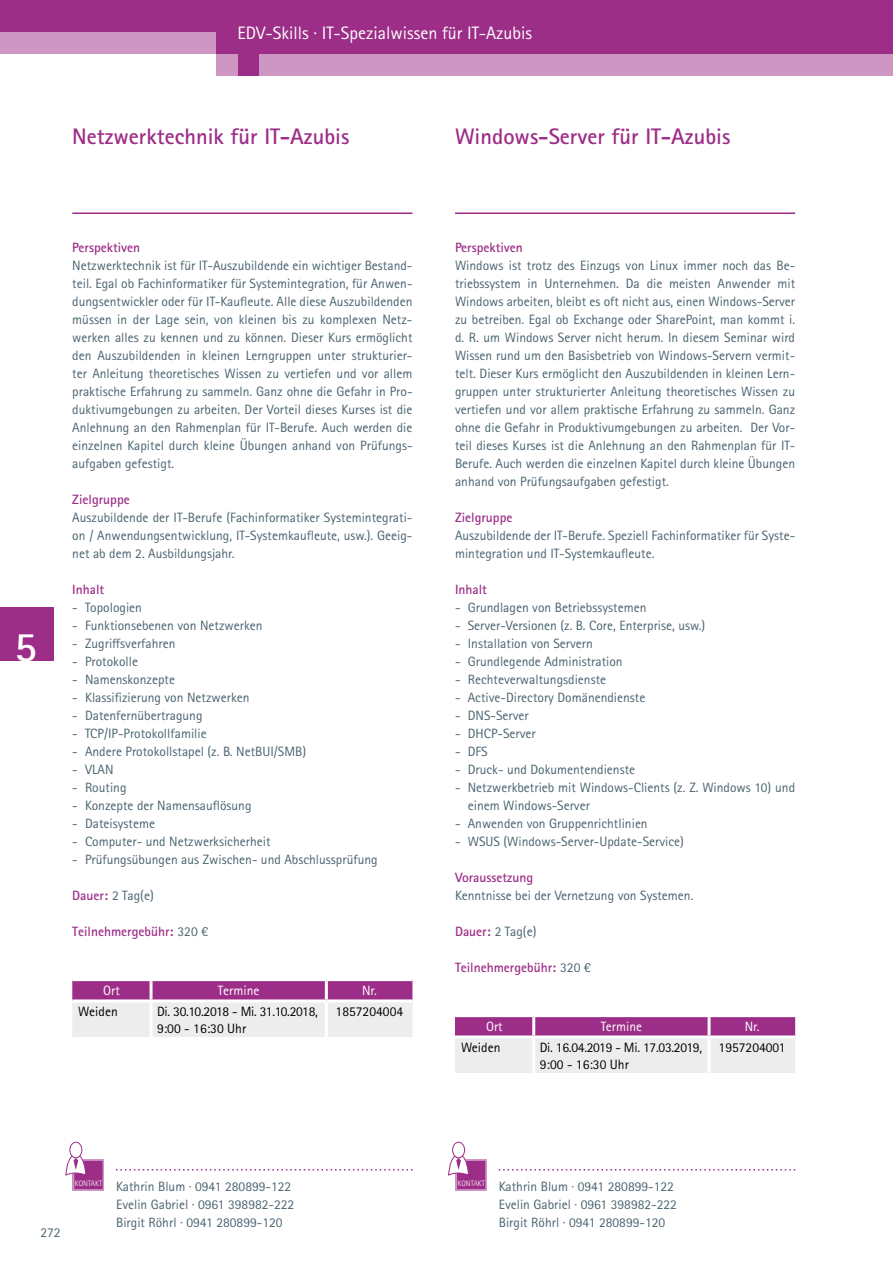
<style>
.page{position:relative;width:893px;height:1263px;background:#fff}
.page>*{position:absolute;margin:0;border:0;box-sizing:border-box;transform-origin:0 0}
.t1{font:700 42px "Rotis Sans Serif Std";color:#fff}
.t2{font:700 22.5px "Rotis Sans Serif Std";color:#9d2e88}
.t3{font:18px "Rotis Sans Serif Std";color:#fff}
.t4{font:13.5px/18px "Rotis Sans Serif Std";color:#496370}
.t5{font:700 13.5px "Rotis Sans Serif Std";color:#9d2e88}
.t6{font:13.5px/16.2px "Rotis Sans Serif Std";letter-spacing:-.02em;color:#000}
.t7{font:13.5px "Rotis Sans Serif Std";color:#000}
.t8{font:13.5px "Rotis Sans Serif Std";color:#fff}
.t9{font:300 7.8px "Rotis Sans Serif Std";color:#fff}
.s1{font-weight:700;color:#9d2e88}
.s2{font-weight:400;color:#496370}
</style>
<div class="page">
<svg style="left:72px;top:981px;width:340px;height:56px;background:#d2accb"></svg>
<hr style="left:150px;top:981px;width:3px;height:18px;background:#fff">
<hr style="left:325px;top:981px;width:3px;height:18px;background:#fff">
<hr style="left:72px;top:999px;width:79px;height:3px;background:#fff">
<hr style="left:151px;top:999px;width:175px;height:3px;background:#fff">
<hr style="left:150px;top:1002px;width:3px;height:35px;background:#fff">
<hr style="left:326px;top:999px;width:86px;height:3px;background:#fff">
<hr style="left:325px;top:1002px;width:3px;height:35px;background:#fff">
<svg style="left:455px;top:1017px;width:340px;height:56px;background:#d2accb"></svg>
<hr style="left:532px;top:1017px;width:3px;height:18px;background:#fff">
<hr style="left:708px;top:1017px;width:3px;height:18px;background:#fff">
<hr style="left:455px;top:1035px;width:79px;height:3px;background:#fff">
<hr style="left:534px;top:1035px;width:175px;height:3px;background:#fff">
<hr style="left:532px;top:1038px;width:3px;height:35px;background:#fff">
<hr style="left:709px;top:1035px;width:86px;height:3px;background:#fff">
<hr style="left:708px;top:1038px;width:3px;height:35px;background:#fff">
<div style="left:0;top:607px;width:53px;height:53px;background:#9d2e88"></div>
<div style="left:0;top:0;width:893px;height:76px;background:#9d2e88"></div>
<div style="left:0;top:32px;width:216px;height:22px;background:#cd96c3"></div>
<div style="left:0;top:54px;width:216px;height:26px;background:#fff"></div>
<div style="left:216px;top:54px;width:22px;height:22px;background:#cd96c3"></div>
<div style="left:260px;top:54px;width:633px;height:22px;background:#cd96c3"></div>
<hr style="left:455px;top:212px;width:340px;height:2px;background:#9d2e88">
<hr style="left:72px;top:212px;width:340px;height:2px;background:#9d2e88">
<svg style="left:499px;top:1169px;width:296px;height:1px"></svg>
<div style="left:455px;top:1159px;width:32px;height:32px;background:#9d2e88"></div>
<div style="left:455px;top:1158px;width:33px;height:33px;border:2px solid #fff"></div>
<div style="left:452px;top:1142px;width:13px;height:16px;border:1px solid #9d2e88;border-radius:50%"></div>
<svg style="left:448px;top:1155px;width:21px;height:36px"></svg>
<svg style="left:116px;top:1169px;width:296px;height:1px"></svg>
<div style="left:73px;top:1159px;width:31px;height:32px;background:#9d2e88"></div>
<div style="left:72px;top:1158px;width:33px;height:33px;border:2px solid #fff"></div>
<div style="left:70px;top:1142px;width:12px;height:16px;border:1px solid #9d2e88;border-radius:50%"></div>
<svg style="left:65px;top:1155px;width:21px;height:36px"></svg>
<h3 class="t3" style="left:238px;top:22px;width:296px">EDV-Skills · IT-Spezialwissen für IT-Azubis</h3>
<h2 class="t2" style="left:72px;top:122px;width:279px">Netzwerktechnik für IT-Azubis</h2>
<h2 class="t2" style="left:455px;top:122px;width:277px">Windows-Server für IT-Azubis</h2>
<h1 class="t1" style="left:15px;top:620px;width:24px">5</h1>
<p class="t5" style="left:72px;top:239px;width:69px">Perspektiven</p>
<p class="t4" style="left:72px;top:257px;width:342px;text-align:justify">Netzwerktechnik ist für IT-Auszubildende ein wichtiger Bestand&shy;teil. Egal ob Fachinformatiker für Systemintegration, für Anwen&shy;dungsentwickler oder für IT-Kaufleute. Alle diese Auszubildenden müssen in der Lage sein, von kleinen bis zu komplexen Netz&shy;werken alles zu kennen und zu können. Dieser Kurs ermöglicht den Auszubildenden in kleinen Lerngruppen unter strukturier&shy;ter Anleitung theoretisches Wissen zu vertiefen und vor allem praktische Erfahrung zu sammeln. Ganz ohne die Gefahr in Pro&shy;duktivumgebungen zu arbeiten. Der Vorteil dieses Kurses ist die Anlehnung an den Rahmenplan für IT-Berufe. Auch werden die einzelnen Kapitel durch kleine Übungen anhand von Prüfungs&shy;aufgaben gefestigt.</p>
<p class="t5" style="left:72px;top:491px;width:59px">Zielgruppe</p>
<p class="t4" style="left:72px;top:508px;width:342px;text-align:justify">Auszubildende der IT-Berufe (Fachinformatiker Systemintegrati&shy;on / Anwendungsentwicklung, IT-Systemkaufleute, usw.). Geeig&shy;net ab dem 2. Ausbildungsjahr.</p>
<p class="t5" style="left:72px;top:581px;width:34px">Inhalt</p>
<p class="t4" style="left:72px;top:598px;width:71px">- Topologien</p>
<p class="t4" style="left:72px;top:616px;width:192px">- Funktionsebenen von Netzwerken</p>
<p class="t4" style="left:72px;top:634px;width:105px">- Zugriffsverfahren</p>
<p class="t4" style="left:72px;top:652px;width:67px">- Protokolle</p>
<p class="t4" style="left:72px;top:670px;width:104px">- Namenskonzepte</p>
<p class="t4" style="left:72px;top:688px;width:179px">- Klassifizierung von Netzwerken</p>
<p class="t4" style="left:72px;top:706px;width:132px">- Datenfernübertragung</p>
<p class="t4" style="left:72px;top:724px;width:136px">- TCP/IP-Protokollfamilie</p>
<p class="t4" style="left:72px;top:742px;width:235px">- Andere Protokollstapel (z. B. NetBUI/SMB)</p>
<p class="t4" style="left:72px;top:760px;width:43px">- VLAN</p>
<p class="t4" style="left:72px;top:778px;width:56px">- Routing</p>
<p class="t4" style="left:72px;top:796px;width:181px">- Konzepte der Namensauflösung</p>
<p class="t4" style="left:72px;top:814px;width:84px">- Dateisysteme</p>
<p class="t4" style="left:72px;top:832px;width:200px">- Computer- und Netzwerksicherheit</p>
<p class="t4" style="left:72px;top:850px;width:307px">- Prüfungsübungen aus Zwischen- und Abschlussprüfung</p>
<p class="t4" style="left:72px;top:886px;width:83px"><span class="s1">Dauer:</span> 2 Tag(e)</p>
<p class="t5" style="left:72px;top:923px;width:138px">Teilnehmergebühr: <span class="s2">320 €</span></p>
<p class="t8" style="left:103px;top:982px;width:18px">Ort</p>
<p class="t8" style="left:218px;top:982px;width:43px">Termine</p>
<p class="t8" style="left:362px;top:982px;width:16px">Nr.</p>
<p class="t7" style="left:78px;top:1004px;width:41px">Weiden</p>
<p class="t6" style="left:157px;top:1004px;width:162px">Di. 30.10.2018 - Mi. 31.10.2018,<br>9:00 - 16:30 Uhr</p>
<p class="t7" style="left:336px;top:1004px;width:69px">1857204004</p>
<p class="t5" style="left:455px;top:239px;width:69px">Perspektiven</p>
<p class="t4" style="left:455px;top:257px;width:342px;text-align:justify">Windows ist trotz des Einzugs von Linux immer noch das Be&shy;triebssystem in Unternehmen. Da die meisten Anwender mit Windows arbeiten, bleibt es oft nicht aus, einen Windows-Server zu betreiben. Egal ob Exchange oder SharePoint, man kommt i. d. R. um Windows Server nicht herum. In diesem Seminar wird Wissen rund um den Basisbetrieb von Windows-Servern vermit&shy;telt. Dieser Kurs ermöglicht den Auszubildenden in kleinen Lern&shy;gruppen unter strukturierter Anleitung theoretisches Wissen zu vertiefen und vor allem praktische Erfahrung zu sammeln. Ganz ohne die Gefahr in Produktivumgebungen zu arbeiten. Der Vor&shy;teil dieses Kurses ist die Anlehnung an den Rahmenplan für IT-Berufe. Auch werden die einzelnen Kapitel durch kleine Übungen anhand von Prüfungsaufgaben gefestigt.</p>
<p class="t5" style="left:455px;top:509px;width:59px">Zielgruppe</p>
<p class="t4" style="left:455px;top:526px;width:342px">Auszubildende der IT-Berufe. Speziell Fachinformatiker für Syste&shy;mintegration und IT-Systemkaufleute.</p>
<p class="t5" style="left:455px;top:581px;width:34px">Inhalt</p>
<p class="t4" style="left:455px;top:598px;width:193px">- Grundlagen von Betriebssystemen</p>
<p class="t4" style="left:455px;top:616px;width:252px">- Server-Versionen (z. B. Core, Enterprise, usw.)</p>
<p class="t4" style="left:455px;top:634px;width:139px">- Installation von Servern</p>
<p class="t4" style="left:455px;top:652px;width:169px">- Grundlegende Administration</p>
<p class="t4" style="left:455px;top:670px;width:153px">- Rechteverwaltungsdienste</p>
<p class="t4" style="left:455px;top:688px;width:192px">- Active-Directory Domänendienste</p>
<p class="t4" style="left:455px;top:706px;width:75px">- DNS-Server</p>
<p class="t4" style="left:455px;top:724px;width:82px">- DHCP-Server</p>
<p class="t4" style="left:455px;top:742px;width:34px">- DFS</p>
<p class="t4" style="left:455px;top:760px;width:182px">- Druck- und Dokumentendienste</p>
<p class="t4" style="left:468px;top:778px;width:329px;text-indent:-13px">- Netzwerkbetrieb mit Windows-Clients (z. Z. Windows 10) und einem Windows-Server</p>
<p class="t4" style="left:455px;top:814px;width:194px">- Anwenden von Gruppenrichtlinien</p>
<p class="t4" style="left:455px;top:832px;width:230px">- WSUS (Windows-Server-Update-Service)</p>
<p class="t5" style="left:455px;top:869px;width:80px">Voraussetzung</p>
<p class="t4" style="left:455px;top:886px;width:240px">Kenntnisse bei der Vernetzung von Systemen.</p>
<p class="t4" style="left:455px;top:922px;width:83px"><span class="s1">Dauer:</span> 2 Tag(e)</p>
<p class="t5" style="left:455px;top:959px;width:138px">Teilnehmergebühr: <span class="s2">320 €</span></p>
<p class="t8" style="left:486px;top:1018px;width:18px">Ort</p>
<p class="t8" style="left:601px;top:1018px;width:43px">Termine</p>
<p class="t8" style="left:745px;top:1018px;width:16px">Nr.</p>
<p class="t7" style="left:461px;top:1040px;width:41px">Weiden</p>
<p class="t6" style="left:540px;top:1040px;width:164px">Di. 16.04.2019 - Mi. 17.03.2019,<br>9:00 - 16:30 Uhr</p>
<p class="t7" style="left:719px;top:1040px;width:69px">1957204001</p>
<p class="t4" style="left:40px;top:1223px;width:22px">272</p>
<p class="t9" style="left:75px;top:1178px;width:29px">KONTAKT</p>
<p class="t4" style="left:116px;top:1177px;width:180px">Kathrin Blum · 0941 280899-122<br>Evelin Gabriel · 0961 398982-222<br>Birgit Röhrl · 0941 280899-120</p>
<p class="t9" style="left:458px;top:1178px;width:29px">KONTAKT</p>
<p class="t4" style="left:499px;top:1177px;width:180px">Kathrin Blum · 0941 280899-122<br>Evelin Gabriel · 0961 398982-222<br>Birgit Röhrl · 0941 280899-120</p>
</div>
